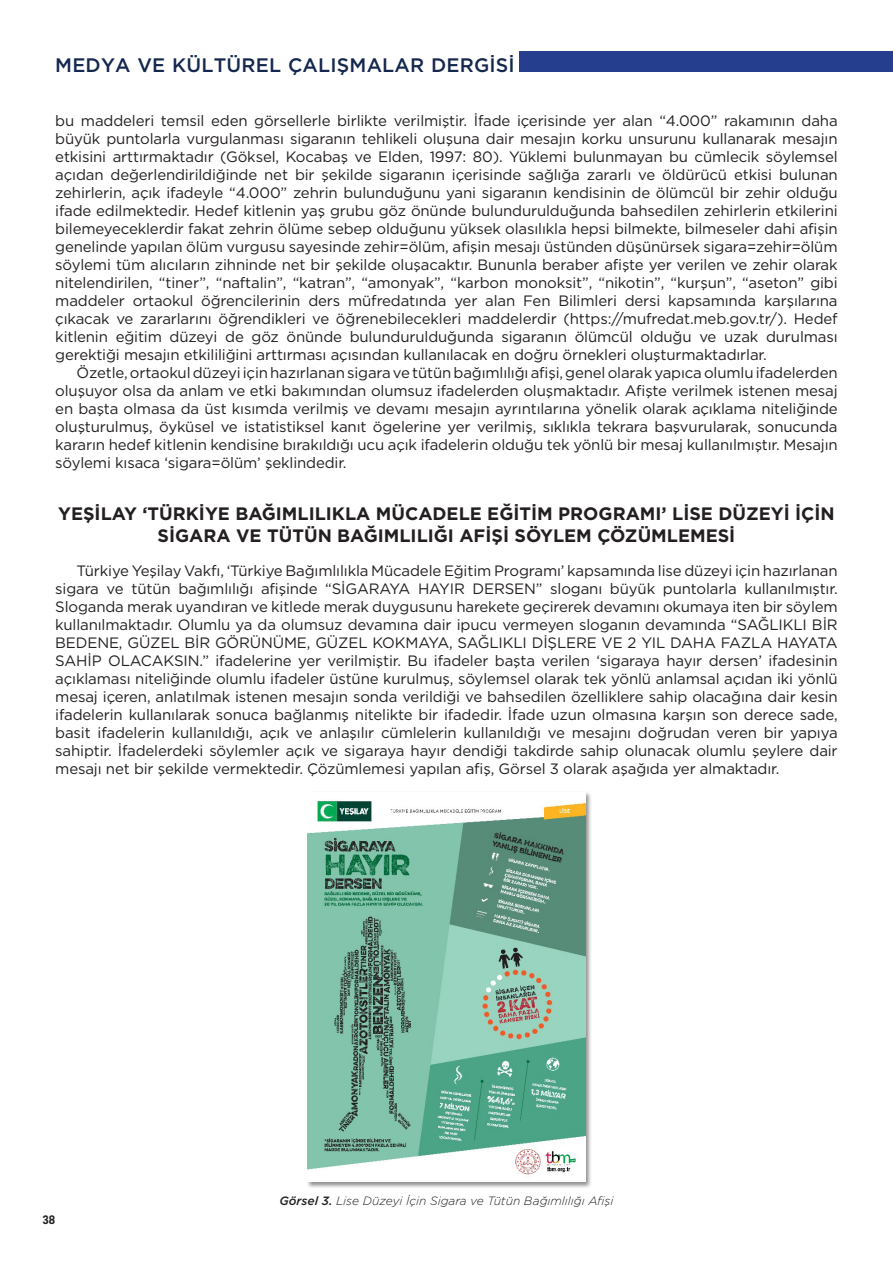
<style>
.page{position:relative;width:893px;height:1263px;background:#fff}
.page>*{position:absolute;margin:0;border:0;box-sizing:border-box;transform-origin:0 0}
.t1{font:500 19.5px "Gotham";letter-spacing:.01em;color:#14274e}
.t2{font:700 18px/21.6px "Gotham";color:#231f20;text-align:center}
.t3{font:15px/18px "Gotham";letter-spacing:-.01em;color:#231f20;text-align:justify}
.t4{font:italic 300 12px "Gotham";color:#231f20}
.t5{font:600 12px "Flama";color:#231f20;scale:.9 1}
.s1{font-weight:500}
</style>
<div class="page">
<div style="left:519px;top:51px;width:374px;height:21px;background:#253f8e"></div>
<div style="left:307px;top:791px;width:285px;height:397px;background:#231f20;opacity:.5"></div>
<img style="left:308px;top:792px;width:277px;height:390px">
<h1 class="t1" style="left:55px;top:52px;width:461px">MEDYA VE KÜLTÜREL ÇALIŞMALAR DERGİSİ</h1>
<p class="t3" style="left:55px;top:111px;width:784px">bu maddeleri temsil eden görsellerle birlikte verilmiştir. İfade içerisinde yer alan “4.000” rakamının daha büyük puntolarla vurgulanması sigaranın tehlikeli oluşuna dair mesajın korku unsurunu kullanarak mesajın etkisini arttırmaktadır (Göksel, Kocabaş ve Elden, 1997: 80). Yüklemi bulunmayan bu cümlecik söylemsel açıdan değerlendirildiğinde net bir şekilde sigaranın içerisinde sağlığa zararlı ve öldürücü etkisi bulunan zehirlerin, açık ifadeyle “4.000” zehrin bulunduğunu yani sigaranın kendisinin de ölümcül bir zehir olduğu ifade edilmektedir. Hedef kitlenin yaş grubu göz önünde bulundurulduğunda bahsedilen zehirlerin etkilerini bilemeyeceklerdir fakat zehrin ölüme sebep olduğunu yüksek olasılıkla hepsi bilmekte, bilmeseler dahi afişin genelinde yapılan ölüm vurgusu sayesinde zehir=ölüm, afişin mesajı üstünden düşünürsek sigara=zehir=ölüm söylemi tüm alıcıların zihninde net bir şekilde oluşacaktır. Bununla beraber afişte yer verilen ve zehir olarak nitelendirilen, “tiner”, “naftalin”, “katran”, “amonyak”, “karbon monoksit”, “nikotin”, “kurşun”, “aseton” gibi maddeler ortaokul öğrencilerinin ders müfredatında yer alan Fen Bilimleri dersi kapsamında karşılarına çıkacak ve zararlarını öğrendikleri ve öğrenebilecekleri maddelerdir (https://mufredat.meb.gov.tr/). Hedef kitlenin eğitim düzeyi de göz önünde bulundurulduğunda sigaranın ölümcül olduğu ve uzak durulması gerektiği mesajın etkililiğini arttırması açısından kullanılacak en doğru örnekleri oluşturmaktadırlar.</p>
<p class="t3" style="left:55px;top:363px;width:784px;text-indent:21px">Özetle, ortaokul düzeyi için hazırlanan sigara ve tütün bağımlılığı afişi, genel olarak yapıca olumlu ifadelerden oluşuyor olsa da anlam ve etki bakımından olumsuz ifadelerden oluşmaktadır. Afişte verilmek istenen mesaj en başta olmasa da üst kısımda verilmiş ve devamı mesajın ayrıntılarına yönelik olarak açıklama niteliğinde oluşturulmuş, öyküsel ve istatistiksel kanıt ögelerine yer verilmiş, sıklıkla tekrara başvurularak, sonucunda kararın hedef kitlenin kendisine bırakıldığı ucu açık ifadelerin olduğu tek yönlü bir mesaj kullanılmıştır. Mesajın söylemi kısaca ‘sigara=ölüm’ şeklindedir.</p>
<p class="t2" style="left:58px;top:503px;width:778px">YEŞI LAY ‘TÜRKIYE BAĞIMLILIKLA MÜCADELE EĞITI M PROGRAMI’ LISE DÜZEYI İÇI N<br>SIGARA VE TÜTÜN BAĞIMLILIĞI AFIŞI SÖYLEM ÇÖZÜMLEMESI</p>
<p class="t3" style="left:77px;top:561px;width:763px">Türkiye Yeşilay Vakfı, ‘Türkiye Bağımlılıkla Mücadele Eğitim Programı’ kapsamında lise düzeyi için hazırlanan</p>
<p class="t3" style="left:55px;top:579px;width:784px">sigara ve tütün bağımlılığı afişinde “SİGARAYA HAYIR DERSEN” sloganı büyük puntolarla kullanılmıştır.<br>Sloganda merak uyandıran ve kitlede merak duygusunu harekete geçirerek devamını okumaya iten bir söylem kullanılmaktadır. Olumlu ya da olumsuz devamına dair ipucu vermeyen sloganın devamında “SAĞLIKLI BİR BEDENE, GÜZEL BİR GÖRÜNÜME, GÜZEL KOKMAYA, SAĞLIKLI DİŞLERE VE 2 YIL DAHA FAZLA HAYATA SAHİP OLACAKSIN.” ifadelerine yer verilmiştir. Bu ifadeler başta verilen ‘sigaraya hayır dersen’ ifadesinin açıklaması niteliğinde olumlu ifadeler üstüne kurulmuş, söylemsel olarak tek yönlü anlamsal açıdan iki yönlü mesaj içeren, anlatılmak istenen mesajın sonda verildiği ve bahsedilen özelliklere sahip olacağına dair kesin ifadelerin kullanılarak sonuca bağlanmış nitelikte bir ifadedir. İfade uzun olmasına karşın son derece sade, basit ifadelerin kullanıldığı, açık ve anlaşılır cümlelerin kullanıldığı ve mesajını doğrudan veren bir yapıya sahiptir. İfadelerdeki söylemler açık ve sigaraya hayır dendiği takdirde sahip olunacak olumlu şeylere dair mesajı net bir şekilde vermektedir. Çözümlemesi yapılan afiş, Görsel 3 olarak aşağıda yer almaktadır.</p>
<p class="t5" style="left:43px;top:1211px;width:16px">38</p>
<p class="t4" style="left:279px;top:1193px;width:336px"><span class="s1">Görsel 3.</span> Lise Düzeyi İçin Sigara ve Tütün Bağımlılığı Afişi</p>
</div>
